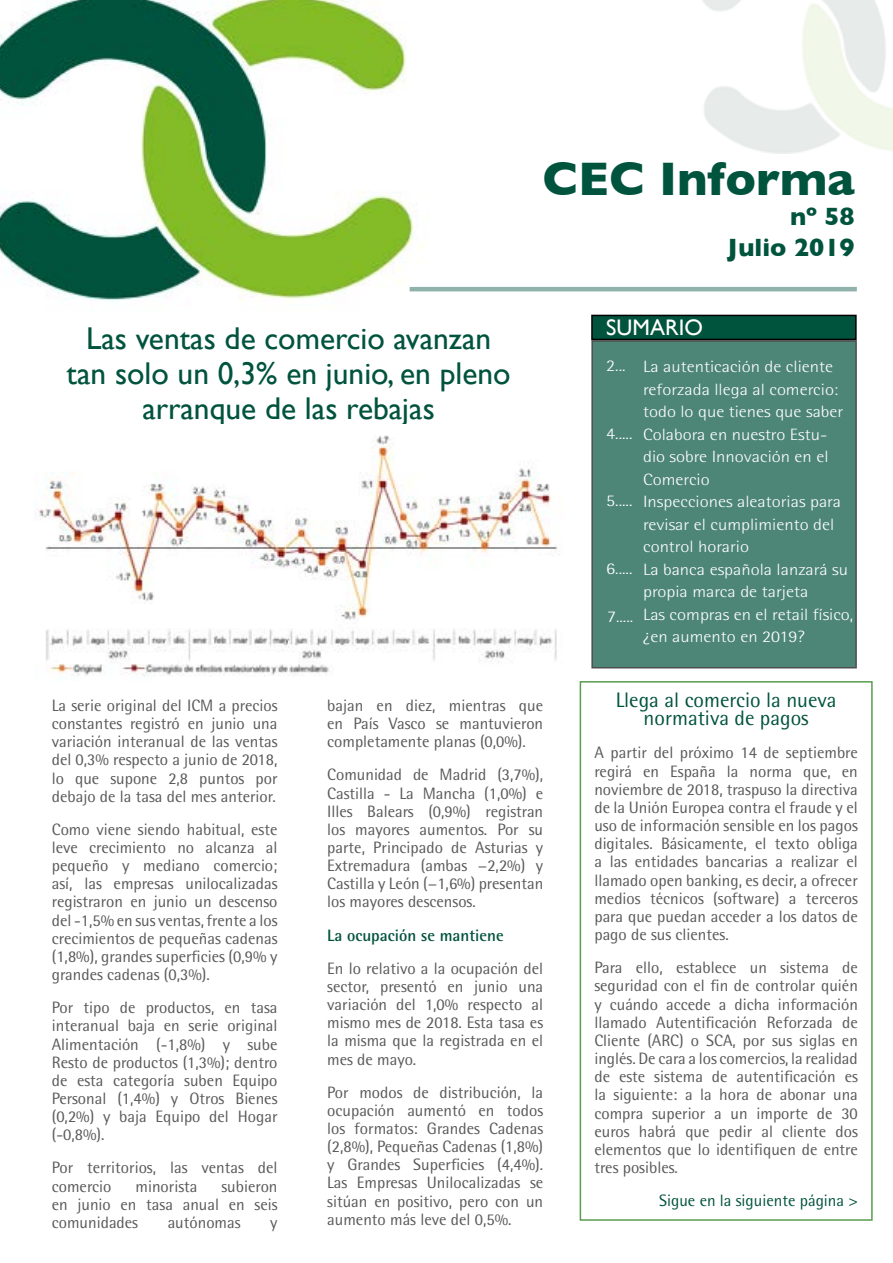
<style>
.page{position:relative;width:893px;height:1263px;background:#fff}
.page>*{position:absolute;margin:0;border:0;box-sizing:border-box;transform-origin:0 0}
.t1{font:700 48px "Gill Sans";color:#00533d}
.t2{font:31.5px/34.7px "Gill Sans";color:#00533d;text-align:center}
.t3{font:700 25.5px/30.6px "Gill Sans";color:#00533d;text-align:right}
.t4{font:22.5px "Gill Sans";color:#fffefc}
.t5{font:21px/18.1px "Rotis Semi Sans Std";color:#00533d;text-align:center}
.t6{font:16.5px/18.1px "Rotis Semi Sans Std";color:#595959;text-align:justify}
.t7{font:16.5px "Rotis Semi Sans Std";color:#00533d}
.t8{font:700 16.5px "Rotis Semi Sans Std";color:#00533d}
.t9{font:300 16.35px/22.5px "Rotis Semi Sans Std";color:#fff;scale:1.14 1}
</style>
<div class="page">
<img style="left:0;top:0;width:429px;height:302px">
<img style="left:702px;top:0;width:191px;height:153px">
<hr style="left:410px;top:287px;width:447px;height:4px;background:#8fb3aa">
<div style="left:592px;top:341px;width:264px;height:327px;background:#4d8677"></div>
<div style="left:592px;top:315px;width:264px;height:24px;background:#00533d"></div>
<div style="left:591px;top:315px;width:266px;height:25px;border:2px solid #000"></div>
<div style="left:580px;top:681px;width:293px;height:540px;border:2px solid #599c4f"></div>
<img style="left:34px;top:435px;width:524px;height:242px">
<h2 class="t2" style="left:67px;top:321px;width:445px">Las ventas de comercio avanzan tan solo un 0,3% en junio, en pleno arranque de las rebajas</h2>
<h1 class="t1" style="left:542px;top:140px;width:314px">CEC Informa</h1>
<h3 class="t3" style="left:727px;top:201px;width:129px">nº 58<br>Julio 2019</h3>
<h3 class="t4" style="left:606px;top:314px;width:98px">SUMARIO</h3>
<p class="t9" style="left:606px;top:355px;width:18px">2...</p>
<p class="t9" style="left:643px;top:356px;width:186px">La autenticación de cliente reforzada llega al comercio: todo lo que tienes que saber<br>Colabora en nuestro Estu&shy;dio sobre Innovación en el<br>Comercio<br>Inspecciones aleatorias para revisar el cumplimiento del control horario<br>La banca española lanzará su propia marca de tarjeta<br>Las compras en el retail físico, ¿en aumento en 2019?</p>
<p class="t9" style="left:606px;top:422px;width:24px">4.....</p>
<p class="t9" style="left:606px;top:489px;width:24px">5.....</p>
<p class="t9" style="left:606px;top:557px;width:24px">6.....</p>
<p class="t9" style="left:607px;top:605px;width:24px">7.....</p>
<p class="t6" style="left:52px;top:696px;width:227px">La serie original del ICM a precios constantes registró en junio una variación interanual de las ventas del 0,3% respecto a junio de 2018, lo que supone 2,8 puntos por debajo de la tasa del mes anterior.</p>
<p class="t6" style="left:52px;top:820px;width:227px">Como viene siendo habitual, este leve crecimiento no alcanza al pequeño y mediano comercio; así, las empresas unilocalizadas registraron en junio un descenso del -1,5% en sus ventas, frente a los crecimientos de pequeñas cadenas (1,8%), grandes superficies (0,9% y grandes cadenas (0,3%).</p>
<p class="t6" style="left:52px;top:998px;width:227px">Por tipo de productos, en tasa interanual baja en serie original Alimentación (-1,8%) y sube Resto de productos (1,3%); dentro de esta categoría suben Equipo Personal (1,4%) y Otros Bienes (0,2%) y baja Equipo del Hogar (-0,8%).</p>
<p class="t6" style="left:52px;top:1158px;width:227px">Por territorios, las ventas del comercio</p>
<p class="t6" style="left:52px;top:1177px;width:227px;text-indent:170px">subieron en junio en tasa anual en seis comunidades</p>
<p class="t6" style="left:136px;top:1177px;width:63px">minorista</p>
<p class="t6" style="left:168px;top:1213px;width:74px">autónomas</p>
<p class="t6" style="left:270px;top:1213px;width:9px">y</p>
<p class="t6" style="left:327px;top:696px;width:217px">bajan en diez, mientras que en País Vasco se mantuvieron completamente planas (0,0%).</p>
<p class="t6" style="left:327px;top:765px;width:218px">Comunidad de Madrid (3,7%), Castilla - La Mancha (1,0%) e Illes Balears (0,9%) registran los mayores aumentos. Por su parte, Principado de Asturias y Extremadura (ambas −2,2%) y Castilla y León (−1,6%) presentan los mayores descensos.</p>
<p class="t8" style="left:327px;top:925px;width:178px">La ocupación se mantiene</p>
<p class="t6" style="left:327px;top:959px;width:218px">En lo relativo a la ocupación del sector, presentó en junio una variación del 1,0% respecto al mismo mes de 2018. Esta tasa es la misma que la registrada en el mes de mayo.</p>
<p class="t6" style="left:327px;top:1083px;width:217px">Por modos de distribución, la ocupación aumentó en todos los formatos: Grandes Cadenas (2,8%), Pequeñas Cadenas (1,8%) y Grandes Superficies (4,4%).<br>Las Empresas Unilocalizadas se sitúan en positivo, pero con un aumento más leve del 0,5%.</p>
<p class="t5" style="left:616px;top:691px;width:222px">Llega al comercio la nueva normativa de pagos</p>
<p class="t6" style="left:594px;top:744px;width:265px">A partir del próximo 14 de septiembre regirá en España la norma que, en noviembre de 2018, traspuso la directiva de la Unión Europea contra el fraude y el uso de información sensible en los pagos digitales. Básicamente, el texto obliga a las entidades bancarias a realizar el llamado open banking, es decir, a ofrecer medios técnicos (software) a terceros para que puedan acceder a los datos de pago de sus clientes.</p>
<p class="t6" style="left:594px;top:958px;width:265px">Para ello, establece un sistema de seguridad con el fin de controlar quién y cuándo accede a dicha información llamado Autentificación Reforzada de Cliente (ARC) o SCA, por sus siglas en inglés. De cara a los comercios, la realidad de este sistema de autentificación es la siguiente: a la hora de abonar una compra superior a un importe de 30 euros habrá que pedir al cliente dos elementos que lo identifiquen de entre tres posibles.</p>
<p class="t7" style="left:659px;top:1191px;width:200px">Sigue en la siguiente página &gt;</p>
</div>
